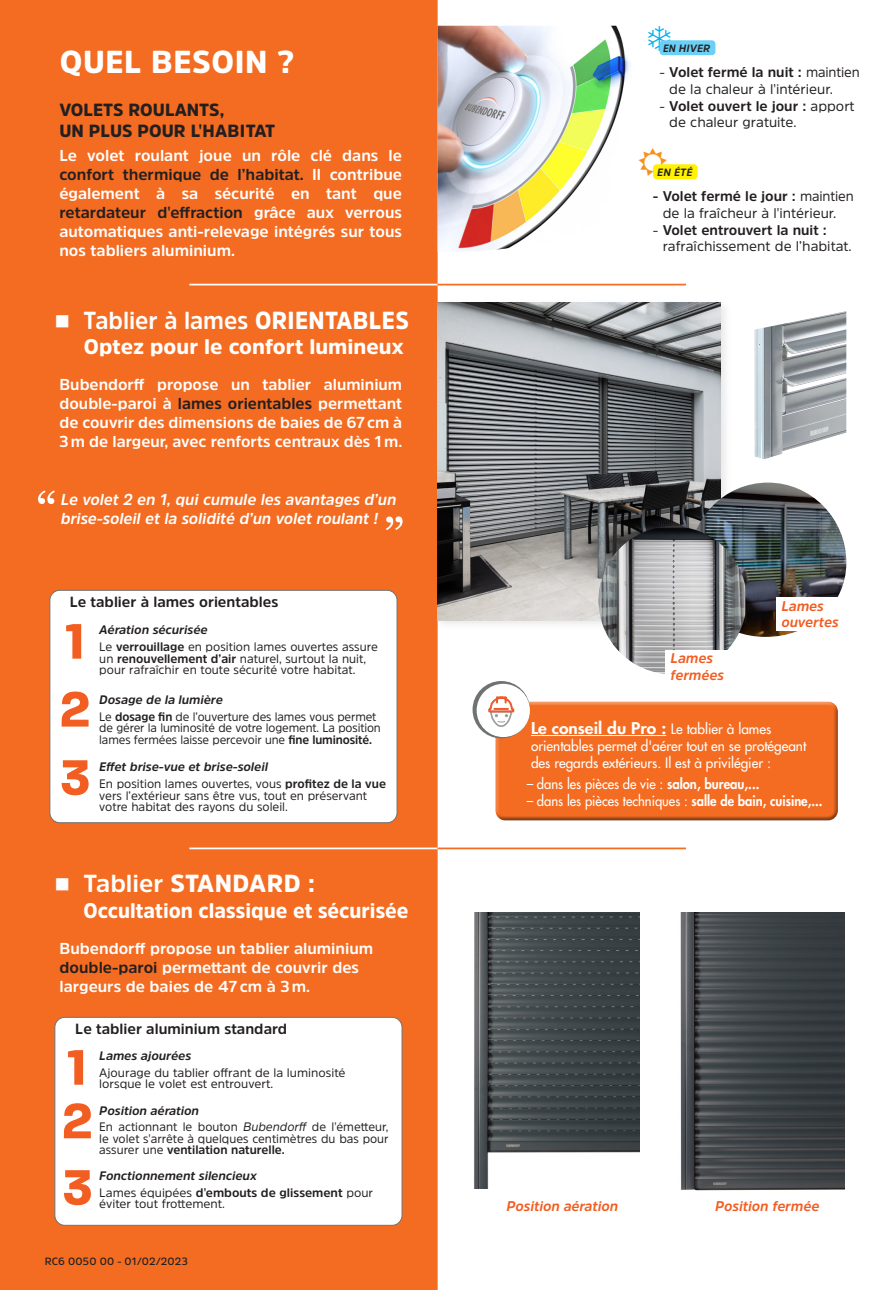
<style>
.page{position:relative;width:874px;height:1290px;background:#fff}
.page>*{position:absolute;margin:0;border:0;box-sizing:border-box;transform-origin:0 0}
.t1{font:700 54.07px/68.1px "Paralucent";color:#f25e21}
.t2{font:51.45px "Georgia";color:#fff}
.t3{font:900 31.5px "Amsi Pro";letter-spacing:.02em;color:#fff}
.t4{font:700 24.5px "Amsi Pro";color:#fff;scale:.93 1}
.t5{font:900 24.5px "Amsi Pro";letter-spacing:.02em;color:#fff}
.t6{font:900 21px "Amsi Pro";color:#fff;scale:.94 1}
.t7{font:900 21px "Amsi Pro";color:#fff}
.t8{font:900 17.5px/21px "Amsi Pro";color:#231f20}
.t9{font:700 15.75px/18.9px "Amsi Pro";color:#fff;text-align:justify}
.t10{font:italic 700 15.75px "Amsi Pro";color:#fff}
.t11{font:800 15.75px "Futura Std";color:#fff;scale:1.1 1}
.t12{font:700 14.7px "Amsi Pro";color:#231f20}
.t13{font:14px/16.8px "Amsi Pro";color:#231f20}
.t14{font:500 14px "Futura Std";color:#fff;scale:.93 1}
.t15{font:500 14px/16.8px "Futura Std";color:#fff}
.t16{font:italic 700 14px/16.8px "Amsi Pro";color:#f25d21}
.t17{font:14px/16.8px "Amsi Pro";color:#231f20;text-align:center;scale:.96 1}
.t18{font:12.25px/11.5px "Amsi Pro";color:#231f20}
.t19{font:12.25px/17px "Amsi Pro";color:#231f20;scale:.95 1}
.t20{font:italic 700 12.25px/16.4px "Amsi Pro";color:#231f20}
.t21{font:600 10.5px "Amsi Pro";letter-spacing:.02em;color:#231f20}
.t22{font:italic 700 10.5px "Amsi Pro";letter-spacing:.02em;color:#231f20;scale:.93 1}
.t23{font:italic 700 10.5px "Amsi Pro";letter-spacing:.02em;color:#231f20}
.s1{color:#231f20}
.s2{font-weight:900}
.s3{font-weight:700;font-style:italic}
.s4{font-weight:700}
.s5{font-weight:400;font-style:normal}
.s6{font-style:normal}
.s7{font-style:italic}
.s8{font-weight:500;font-size:14px}
.s9{font-weight:800}
</style>
<div class="page">
<div style="left:0;top:0;width:437px;height:1290px;background:#f36c21"></div>
<div style="left:659px;top:40px;width:56px;height:15px;background:#6bcff6;border-radius:4px"></div>
<div style="left:652px;top:164px;width:45px;height:15px;background:#fff101;border-radius:4px"></div>
<img style="left:437px;top:26px;width:194px;height:226px">
<div style="left:434px;top:299px;width:297px;height:331px;background:#8f8f8f;opacity:.2"></div>
<img style="left:437px;top:303px;width:283px;height:317px">
<img style="left:689px;top:483px;width:156px;height:154px">
<div style="left:776px;top:597px;width:66px;height:33px;background:#fff"></div>
<img style="left:598px;top:526px;width:146px;height:148px">
<div style="left:665px;top:650px;width:66px;height:33px;background:#fff"></div>
<div style="left:495px;top:701px;width:343px;height:115px;background:#fff;opacity:.5"></div>
<div style="left:495px;top:704px;width:343px;height:117px;background:#f36c21"></div>
<svg style="left:472px;top:681px;width:57px;height:57px"></svg>
<div style="left:477px;top:685px;width:52px;height:51px;background:#fff;border-radius:50%"></div>
<svg style="left:488px;top:696px;width:27px;height:30px"></svg>
<div style="left:476px;top:684px;width:53px;height:53px;border:2px solid #fff;border-radius:50%"></div>
<hr style="left:530px;top:735px;width:136px;height:1px;background:#fff">
<img style="left:754px;top:311px;width:91px;height:148px">
<div style="left:55px;top:1017px;width:347px;height:208px;background:#fff;border-radius:10px"></div>
<div style="left:55px;top:1017px;width:347px;height:208px;border:1px solid #6f7273;border-radius:10px"></div>
<hr style="left:189px;top:284px;width:248px;height:1px;background:#fff">
<hr style="left:437px;top:284px;width:248px;height:1px;background:#f36c21">
<hr style="left:189px;top:847px;width:248px;height:2px;background:#fff">
<hr style="left:437px;top:847px;width:248px;height:2px;background:#f36c21">
<img style="left:474px;top:913px;width:164px;height:276px">
<img style="left:680px;top:913px;width:163px;height:278px">
<div style="left:50px;top:590px;width:347px;height:233px;background:#fff;border-radius:10px"></div>
<div style="left:50px;top:590px;width:347px;height:233px;border:1px solid #6f7273;border-radius:10px"></div>
<svg style="left:659px;top:40px;width:11px;height:11px"></svg>
<svg style="left:652px;top:164px;width:14px;height:12px"></svg>
<svg style="left:70px;top:329px;width:21px;height:1px"></svg>
<svg style="left:70px;top:892px;width:21px;height:1px"></svg>
<svg style="left:385px;top:516px;width:17px;height:14px"></svg>
<h3 class="t3" style="left:60px;top:40px;width:236px">QUEL BESOIN ?</h3>
<p class="t8" style="left:59px;top:99px;width:217px">VOLETS ROULANTS,<br>UN PLUS POUR L'HABITAT</p>
<p class="t9" style="left:59px;top:146px;width:344px">Le volet roulant joue un rôle clé dans le <span class="s1">confort thermique de l’habitat.</span> Il contribue également à sa sécurité en tant que <span class="s1">retardateur d'effraction</span> grâce aux verrous automatiques anti-relevage intégrés sur tous nos tabliers aluminium.</p>
<h3 class="t4" style="left:55px;top:303px;width:382px">■ Tablier à lames <span class="s2">ORIENTABLES</span></h3>
<h3 class="t7" style="left:84px;top:332px;width:321px">Optez pour le confort lumineux</h3>
<p class="t9" style="left:60px;top:375px;width:344px">Bubendorff propose un tablier aluminium double-paroi à <span class="s1">lames orientables</span> permettant de couvrir des dimensions de baies de 67cm à 3m de largeur, avec renforts centraux dès 1m.</p>
<h2 class="t2" style="left:36px;top:473px;width:23px">“</h2>
<p class="t10" style="left:61px;top:489px;width:337px">Le volet 2 en 1, qui cumule les avantages d’un</p>
<p class="t10" style="left:61px;top:508px;width:319px">brise-soleil et la solidité d’un volet roulant !</p>
<p class="t12" style="left:70px;top:592px;width:210px">Le tablier à lames orientables</p>
<h1 class="t1" style="left:60px;top:607px;width:33px;text-align:justify">1<br>2<br>3</h1>
<p class="t18" style="left:99px;top:621px;width:280px;line-height:17px"><span class="s3">Aération sécurisée<br></span>Le <span class="s4">verrouillage</span> en position lames ouvertes assure</p>
<p class="t18" style="left:99px;top:652px;width:268px">un <span class="s4">renouvellement d’air</span> naturel, surtout la nuit, pour rafraîchir en toute sécurité votre habitat.</p>
<p class="t19" style="left:99px;top:691px;width:293px"><span class="s3">Dosage de la lumière<br></span>Le <span class="s4">dosage fin</span> de l’ouverture des lames vous permet</p>
<p class="t19" style="left:99px;top:722px;width:298px;line-height:11.5px">de gérer la luminosité de votre logement. La position lames fermées laisse percevoir une <span class="s4">fine luminosité.</span></p>
<p class="t20" style="left:99px;top:758px;width:288px;line-height:17px">Effet brise-vue et brise-soleil<br><span class="s5">En position lames ouvertes, vous</span> <span class="s6">profitez de la vue</span></p>
<p class="t18" style="left:99px;top:789px;width:269px">vers l’extérieur sans être vus, tout en préservant votre habitat des rayons du soleil.</p>
<h3 class="t5" style="left:55px;top:867px;width:262px">■ <span class="s4">Tablier</span> STANDARD :</h3>
<h3 class="t6" style="left:84px;top:896px;width:347px">Occultation classique et sécurisée</h3>
<p class="t9" style="left:60px;top:939px;width:315px;text-align:left">Bubendorff propose un tablier aluminium <span class="s1">double-paroi</span> permettant de couvrir des largeurs de baies de 47cm à 3m.</p>
<p class="t12" style="left:75px;top:1019px;width:213px">Le tablier aluminium standard</p>
<p class="t20" style="left:99px;top:1047px;width:93px">Lames ajourées</p>
<p class="t18" style="left:99px;top:1066px;width:248px">Ajourage du tablier offrant de la luminosité lorsque le volet est entrouvert.</p>
<p class="t18" style="left:99px;top:1102px;width:291px;line-height:16.4px"><span class="s3">Position aération<br></span>En actionnant le bouton <span class="s7">Bubendorff</span> de l'émetteur,</p>
<p class="t18" style="left:99px;top:1132px;width:291px">le volet s'arrête à quelques centimètres du bas pour assurer une <span class="s4">ventilation naturelle.</span></p>
<p class="t20" style="left:99px;top:1167px;width:275px">Fonctionnement silencieux<br><span class="s5">Lames équipées</span> <span class="s6">d'embouts de glissement</span> <span class="s5">pour</span></p>
<p class="t18" style="left:99px;top:1198px;width:127px">éviter tout frottement.</p>
<h1 class="t1" style="left:62px;top:1040px;width:33px;line-height:53.6px">1<br>2</h1>
<h1 class="t1" style="left:62px;top:1153px;width:32px">3</h1>
<p class="t21" style="left:45px;top:1254px;width:145px">RC6 0050 00 - 01/02/2023</p>
<p class="t22" style="left:662px;top:41px;width:52px">EN HIVER</p>
<p class="t13" style="left:669px;top:63px;width:192px;text-indent:-10px">- <span class="s4">Volet fermé la nuit :</span> maintien de la chaleur à l'intérieur.</p>
<p class="t13" style="left:669px;top:97px;width:187px;text-indent:-10px">- <span class="s4">Volet ouvert le jour :</span> apport de chaleur gratuite.</p>
<p class="t23" style="left:657px;top:165px;width:37px">EN ÉTÉ</p>
<p class="t17" style="left:652px;top:187px;width:210px"><span class="s4">- Volet fermé le jour :</span> maintien de la fraîcheur à l'intérieur.</p>
<p class="t13" style="left:662px;top:221px;width:190px;text-indent:-10px">- <span class="s4">Volet entrouvert la nuit : </span>rafraîchissement de l’habitat.</p>
<p class="t16" style="left:670px;top:650px;width:55px">Lames fermées</p>
<p class="t16" style="left:781px;top:597px;width:59px">Lames ouvertes</p>
<p class="t11" style="left:530px;top:718px;width:220px">Le conseil du Pro : <span class="s8">Le tablier à lames</span></p>
<p class="t15" style="left:530px;top:737px;width:277px">orientables permet d'aérer tout en se protégeant des regards extérieurs. Il est à privilégier :</p>
<p class="t14" style="left:526px;top:775px;width:252px">– dans les pièces de vie : <span class="s9">salon, bureau,...</span></p>
<p class="t14" style="left:526px;top:792px;width:319px">– dans les pièces techniques : <span class="s9">salle de bain, cuisine,...</span></p>
<p class="t16" style="left:506px;top:1197px;width:113px">Position aération</p>
<p class="t16" style="left:714px;top:1197px;width:106px">Position fermée</p>
</div>
